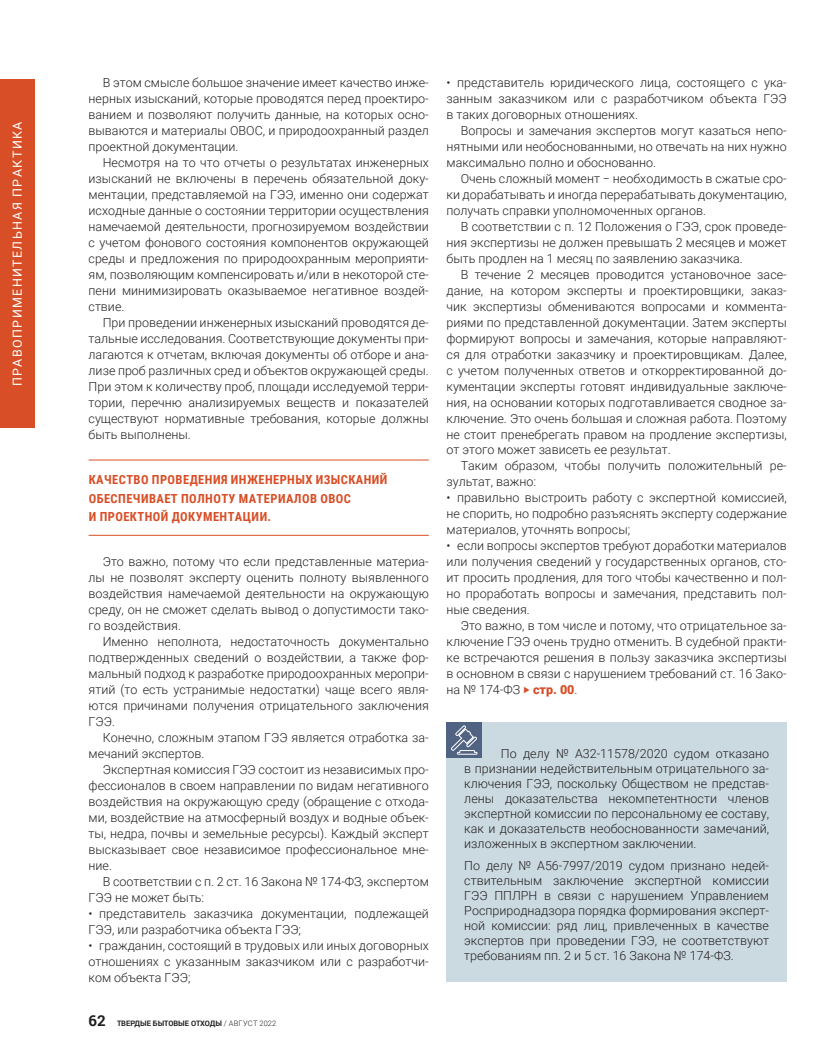
<style>
.page{position:relative;width:840px;height:1053px;background:#fff}
.page>*{position:absolute;margin:0;border:0;box-sizing:border-box;transform-origin:0 0}
.t1{font:700 15px "Roboto";color:#231f20}
.Текст{font:300 12.5px/16px "Roboto";color:#231f20;text-align:justify}
.Текст_В{font:300 12.5px/15px "Roboto";color:#231f20;text-align:justify}
.Рыжий_вынос{font:700 12.5px/18.8px "Roboto Condensed";letter-spacing:.035em;color:#d84e26}
.t2{font:12.5px "Roboto";letter-spacing:.11em;color:#fff}
.t3{font:700 7.5px "Roboto";color:#231f20}
.s1{font-weight:300}
.s2{font-weight:900;color:#d84e26}
</style>
<div class="page">
<hr style="left:89px;top:535px;width:340px;height:1px;background:#d84e26">
<hr style="left:89px;top:459px;width:340px;height:1px;background:#d84e26">
<div style="left:446px;top:722px;width:341px;height:259px;background:#cbdae1"></div>
<div style="left:446px;top:722px;width:36px;height:35px;background:#516383"></div>
<svg style="left:451px;top:725px;width:27px;height:29px"></svg>
<div style="left:0;top:80px;width:34px;height:348px;background:#d84e26"></div>
<p class="t2" style="left:9px;top:386px;width:266px;rotate:-90deg">ПРАВОПРИМЕНИТЕЛЬНАЯ ПРАКТИКА</p>
<p class="Текст" style="left:89px;top:74px;width:342px;text-indent:14px">В этом смысле большое значение имеет качество инже&shy;нерных изысканий, которые проводятся перед проектиро&shy;ванием и позволяют получить данные, на которых осно&shy;вываются и материалы ОВОС, и природоохранный раздел проектной документации.</p>
<p class="Текст" style="left:89px;top:154px;width:342px;text-indent:14px">Несмотря на то что отчеты о результатах инженерных изысканий не включены в перечень обязательной доку&shy;ментации, представляемой на ГЭЭ, именно они содержат исходные данные о состоянии территории осуществления намечаемой деятельности, прогнозируемом воздействии с учетом фонового состояния компонентов окружающей среды и предложения по природоохранным мероприяти&shy;ям, позволяющим компенсировать и/или в некоторой сте&shy;пени минимизировать оказываемое негативное воздей&shy;ствие.</p>
<p class="Текст" style="left:89px;top:314px;width:342px;text-indent:14px">При проведении инженерных изысканий проводятся де&shy;тальные исследования. Соответствующие документы при&shy;лагаются к отчетам, включая документы об отборе и ана&shy;лизе проб различных сред и объектов окружающей среды.<br>При этом к количеству проб, площади исследуемой терри&shy;тории, перечню анализируемых веществ и показателей существуют нормативные требования, которые должны быть выполнены.</p>
<p class="Рыжий_вынос" style="left:89px;top:469px;width:300px">КАЧЕСТВО ПРОВЕДЕНИЯ ИНЖЕНЕРНЫХ ИЗЫСКАНИЙ<br>ОБЕСПЕЧИВАЕТ ПОЛНОТУ МАТЕРИАЛОВ ОВОС<br>И ПРОЕКТНОЙ ДОКУМЕНТАЦИИ.</p>
<p class="Текст" style="left:89px;top:553px;width:342px;text-indent:14px">Это важно, потому что если представленные материа&shy;лы не позволят эксперту оценить полноту выявленного воздействия намечаемой деятельности на окружающую среду, он не сможет сделать вывод о допустимости тако&shy;го воздействия.</p>
<p class="Текст" style="left:89px;top:633px;width:342px;text-indent:14px">Именно неполнота, недостаточность документально подтвержденных сведений о воздействии, а также фор&shy;мальный подход к разработке природоохранных меропри&shy;ятий (то есть устранимые недостатки) чаще всего явля&shy;ются причинами получения отрицательного заключения ГЭЭ.</p>
<p class="Текст" style="left:89px;top:729px;width:342px;text-indent:14px">Конечно, сложным этапом ГЭЭ является отработка за&shy;мечаний экспертов.</p>
<p class="Текст" style="left:89px;top:761px;width:342px;text-indent:14px">Экспертная комиссия ГЭЭ состоит из независимых про&shy;фессионалов в своем направлении по видам негативного воздействия на окружающую среду (обращение с отхода&shy;ми, воздействие на атмосферный воздух и водные объек&shy;ты, недра, почвы и земельные ресурсы). Каждый эксперт высказывает свое независимое профессиональное мне&shy;ние.</p>
<p class="Текст" style="left:89px;top:873px;width:342px;text-indent:14px">В соответствии с п. 2 ст. 16 Закона № 174-ФЗ, экспертом<br>ГЭЭ не может быть:</p>
<p class="Текст" style="left:89px;top:905px;width:342px">• представитель заказчика документации, подлежащей<br>ГЭЭ, или разработчика объекта ГЭЭ;</p>
<p class="Текст" style="left:89px;top:936px;width:342px">• гражданин, состоящий в трудовых или иных договорных отношениях с указанным заказчиком или с разработчи&shy;ком объекта ГЭЭ;</p>
<p class="t1" style="left:89px;top:1010px;width:19px">62</p>
<p class="t3" style="left:117px;top:1018px;width:161px">ТВЕРДЫЕ БЫТОВЫЕ ОТХОДЫ <span class="s1">/ АВГУСТ 2022</span></p>
<p class="Текст" style="left:446px;top:74px;width:342px">• представитель юридического лица, состоящего с ука&shy;занным заказчиком или с разработчиком объекта ГЭЭ в таких договорных отношениях.</p>
<p class="Текст" style="left:446px;top:122px;width:342px;text-indent:14px">Вопросы и замечания экспертов могут казаться непо&shy;нятными или необоснованными, но отвечать на них нужно максимально полно и обоснованно.</p>
<p class="Текст" style="left:446px;top:170px;width:342px;text-indent:14px">Очень сложный момент ‒ необходимость в сжатые сро&shy;ки дорабатывать и иногда перерабатывать документацию, получать справки уполномоченных органов.</p>
<p class="Текст" style="left:446px;top:218px;width:342px;text-indent:14px">В соответствии с п. 12 Положения о ГЭЭ, срок проведе&shy;ния экспертизы не должен превышать 2 месяцев и может быть продлен на 1 месяц по заявлению заказчика.</p>
<p class="Текст" style="left:446px;top:266px;width:342px;text-indent:14px">В течение 2 месяцев проводится установочное засе&shy;дание, на котором эксперты и проектировщики, заказ&shy;чик экспертизы обмениваются вопросами и коммента&shy;риями по представленной документации. Затем эксперты формируют вопросы и замечания, которые направляют&shy;ся для отработки заказчику и проектировщикам. Далее, с учетом полученных ответов и откорректированной до&shy;кументации эксперты готовят индивидуальные заключе&shy;ния, на основании которых подготавливается сводное за&shy;ключение. Это очень большая и сложная работа. Поэтому не стоит пренебрегать правом на продление экспертизы, от этого может зависеть ее результат.</p>
<p class="Текст" style="left:446px;top:457px;width:342px;text-indent:14px">Таким образом, чтобы получить положительный ре&shy;зультат, важно:</p>
<p class="Текст" style="left:446px;top:489px;width:342px">• правильно выстроить работу с экспертной комиссией, не спорить, но подробно разъяснять эксперту содержание материалов, уточнять вопросы;</p>
<p class="Текст" style="left:446px;top:537px;width:342px">• если вопросы экспертов требуют доработки материалов или получения сведений у государственных органов, сто&shy;ит просить продления, для того чтобы качественно и пол&shy;но проработать вопросы и замечания, представить пол&shy;ные сведения.</p>
<p class="Текст" style="left:446px;top:617px;width:342px;text-indent:14px">Это важно, в том числе и потому, что отрицательное за&shy;ключение ГЭЭ очень трудно отменить. В судебной практи&shy;ке встречаются решения в пользу заказчика экспертизы в основном в связи с нарушением требований ст. 16 Зако&shy;на № 174-ФЗ <span class="s2">‣ стр. 00</span>.</p>
<p class="Текст_В" style="left:464px;top:745px;width:306px;text-indent:37px">По делу № А32-11578/2020 судом отказано в признании недействительным отрицательного за&shy;ключения ГЭЭ, поскольку Обществом не представ&shy;лены доказательства некомпетентности членов экспертной комиссии по персональному ее составу, как и доказательств необоснованности замечаний, изложенных в экспертном заключении.</p>
<p class="Текст_В" style="left:464px;top:857px;width:306px">По делу № А56-7997/2019 судом признано недей&shy;ствительным заключение экспертной комиссии ГЭЭ ППЛРН в связи с нарушением Управлением Росприроднадзора порядка формирования эксперт&shy;ной комиссии: ряд лиц, привлеченных в качестве экспертов при проведении ГЭЭ, не соответствуют требованиям пп. 2 и 5 ст. 16 Закона № 174-ФЗ.</p>
</div>
